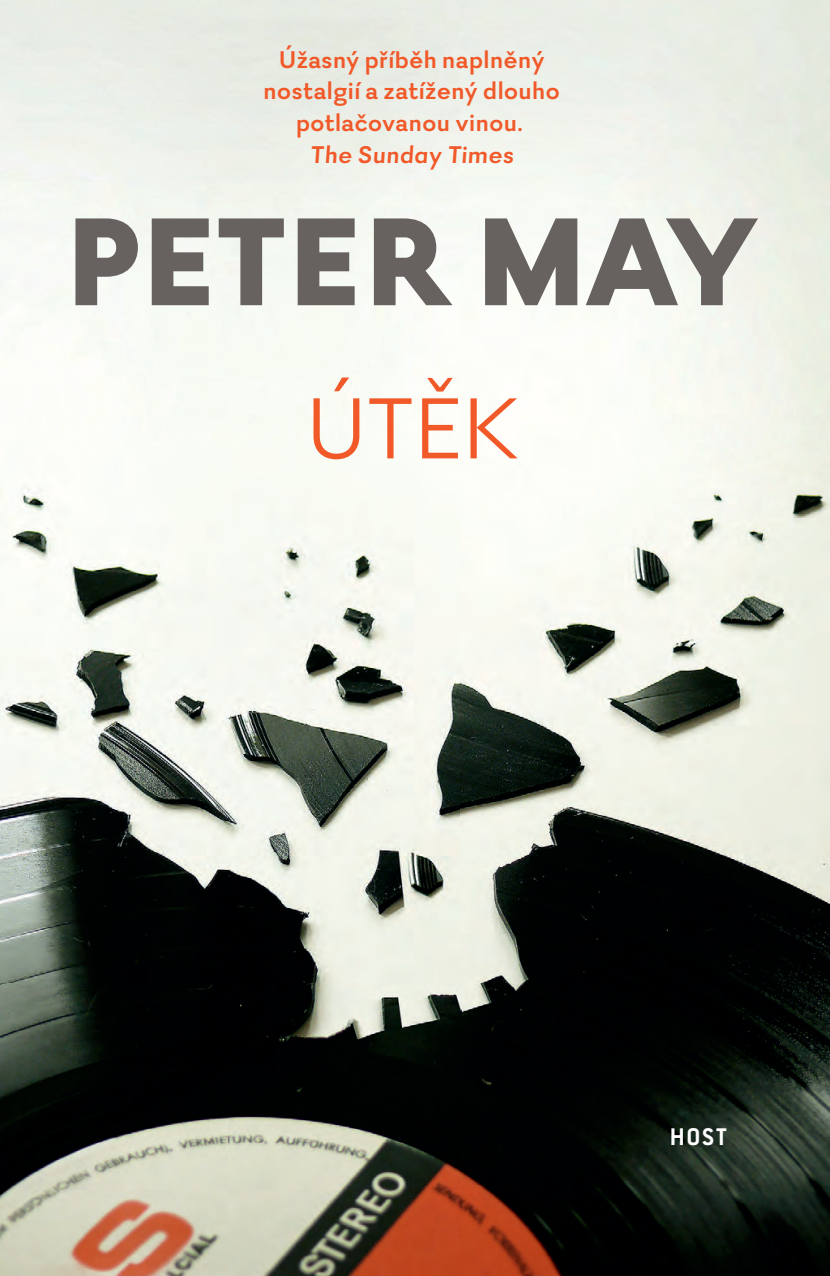
<style>
.page{position:relative;width:830px;height:1276px;background:#fff}
.page>*{position:absolute;margin:0;border:0;box-sizing:border-box;transform-origin:0 0}
.t1{font:900 135.45px "Firme";letter-spacing:-.01em;color:#67625f}
.t2{font:95.85px "Firme";color:#f15929}
.t3{font:700 26.55px/31.7px "Firme";letter-spacing:.02em;color:#f15929;text-align:center}
.t4{font:italic 700 26.55px "Firme";letter-spacing:.02em;color:#f15929}
.t5{font:700 26.55px "Conduit ITC Pro";color:#fff}
</style>
<div class="page">
<img style="left:0;top:0;width:829px;height:1276px">
<p class="t3" style="left:263px;top:43px;width:297px">Úžasný příběh naplněný nostalgií a zatížený dlouho potlačovanou vinou.</p>
<p class="t4" style="left:310px;top:139px;width:205px">The Sunday Times</p>
<h1 class="t1" style="left:66px;top:182px;width:693px">PETER MAY</h1>
<h2 class="t2" style="left:305px;top:374px;width:214px">ÚTĚK</h2>
<p class="t5" style="left:669px;top:1121px;width:58px">HOST</p>
</div>
